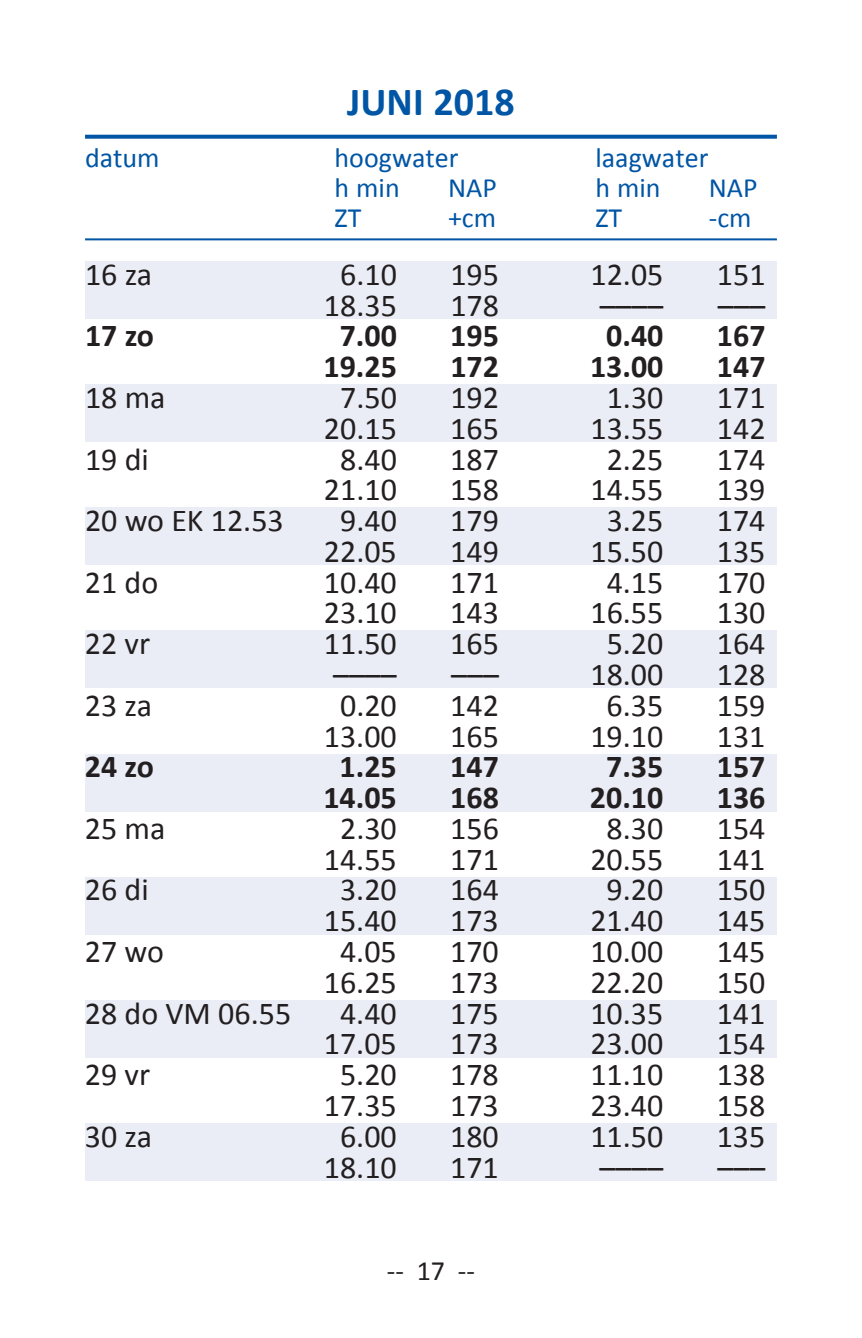
<style>
.page{position:relative;width:862px;height:1338px;background:#fff}
.page>*{position:absolute;margin:0;border:0;box-sizing:border-box;transform-origin:0 0}
.t1{font:700 40px "Calibri";color:#0155a5}
.t2{font:32px "Calibri";color:#231f20}
.t3{font:700 32px "Calibri";color:#231f20}
.t4{font:28px "Calibri";color:#0155a5}
.t5{font:28px "Calibri";color:#231f20}
</style>
<div class="page">
<div style="left:85px;top:261px;width:692px;height:58px;background:#eaedf6"></div>
<div style="left:85px;top:384px;width:692px;height:58px;background:#eaedf6"></div>
<div style="left:85px;top:507px;width:692px;height:58px;background:#eaedf6"></div>
<div style="left:85px;top:630px;width:692px;height:58px;background:#eaedf6"></div>
<div style="left:85px;top:754px;width:692px;height:57px;background:#eaedf6"></div>
<div style="left:85px;top:877px;width:692px;height:58px;background:#eaedf6"></div>
<div style="left:85px;top:1000px;width:692px;height:58px;background:#eaedf6"></div>
<div style="left:85px;top:1123px;width:692px;height:58px;background:#eaedf6"></div>
<svg style="left:85px;top:135px;width:692px;height:4px;background:#1461ab"></svg>
<hr style="left:85px;top:238px;width:692px;height:2px;background:#0155a5">
<p class="t1" style="left:347px;top:73px;width:169px">JUNI 2018</p>
<p class="t4" style="left:85px;top:140px;width:76px">datum</p>
<p class="t4" style="left:334px;top:140px;width:125px">hoogwater</p>
<p class="t4" style="left:595px;top:140px;width:114px">laagwater</p>
<p class="t4" style="left:334px;top:170px;width:67px">h min</p>
<p class="t4" style="left:448px;top:170px;width:50px">NAP</p>
<p class="t4" style="left:595px;top:170px;width:67px">h min</p>
<p class="t4" style="left:709px;top:170px;width:50px">NAP</p>
<p class="t4" style="left:334px;top:200px;width:28px">ZT</p>
<p class="t4" style="left:448px;top:200px;width:50px">+cm</p>
<p class="t4" style="left:595px;top:200px;width:28px">ZT</p>
<p class="t4" style="left:709px;top:200px;width:44px">-cm</p>
<p class="t2" style="left:85px;top:254px;width:69px">16 za</p>
<p class="t2" style="left:340px;top:254px;width:58px">6.10</p>
<p class="t2" style="left:450px;top:254px;width:50px">195</p>
<p class="t2" style="left:590px;top:254px;width:74px">12.05</p>
<p class="t2" style="left:717px;top:254px;width:50px">151</p>
<p class="t2" style="left:324px;top:285px;width:74px">18.35</p>
<p class="t2" style="left:450px;top:285px;width:50px">178</p>
<p class="t2" style="left:600px;top:285px;width:65px">––––</p>
<p class="t2" style="left:718px;top:285px;width:49px">–––</p>
<p class="t3" style="left:85px;top:313px;width:71px">17 zo</p>
<p class="t3" style="left:340px;top:313px;width:59px">7.00</p>
<p class="t3" style="left:450px;top:313px;width:50px">195</p>
<p class="t3" style="left:606px;top:313px;width:59px">0.40</p>
<p class="t3" style="left:717px;top:313px;width:50px">167</p>
<p class="t3" style="left:323px;top:344px;width:75px">19.25</p>
<p class="t3" style="left:450px;top:344px;width:50px">172</p>
<p class="t3" style="left:590px;top:344px;width:75px">13.00</p>
<p class="t3" style="left:717px;top:344px;width:50px">147</p>
<p class="t2" style="left:85px;top:377px;width:82px">18 ma</p>
<p class="t2" style="left:340px;top:377px;width:58px">7.50</p>
<p class="t2" style="left:450px;top:377px;width:50px">192</p>
<p class="t2" style="left:607px;top:377px;width:58px">1.30</p>
<p class="t2" style="left:717px;top:377px;width:50px">171</p>
<p class="t2" style="left:324px;top:408px;width:74px">20.15</p>
<p class="t2" style="left:450px;top:408px;width:50px">165</p>
<p class="t2" style="left:590px;top:408px;width:74px">13.55</p>
<p class="t2" style="left:717px;top:408px;width:50px">142</p>
<p class="t2" style="left:85px;top:439px;width:65px">19 di</p>
<p class="t2" style="left:340px;top:439px;width:58px">8.40</p>
<p class="t2" style="left:450px;top:439px;width:50px">187</p>
<p class="t2" style="left:607px;top:439px;width:58px">2.25</p>
<p class="t2" style="left:717px;top:439px;width:50px">174</p>
<p class="t2" style="left:324px;top:470px;width:74px">21.10</p>
<p class="t2" style="left:450px;top:470px;width:50px">158</p>
<p class="t2" style="left:590px;top:470px;width:74px">14.55</p>
<p class="t2" style="left:717px;top:470px;width:50px">139</p>
<p class="t2" style="left:85px;top:501px;width:200px">20 wo EK 12.53</p>
<p class="t2" style="left:340px;top:501px;width:58px">9.40</p>
<p class="t2" style="left:450px;top:501px;width:50px">179</p>
<p class="t2" style="left:606px;top:501px;width:58px">3.25</p>
<p class="t2" style="left:717px;top:501px;width:50px">174</p>
<p class="t2" style="left:324px;top:531px;width:74px">22.05</p>
<p class="t2" style="left:450px;top:531px;width:50px">149</p>
<p class="t2" style="left:590px;top:531px;width:74px">15.50</p>
<p class="t2" style="left:717px;top:531px;width:50px">135</p>
<p class="t2" style="left:85px;top:562px;width:75px">21 do</p>
<p class="t2" style="left:324px;top:562px;width:74px">10.40</p>
<p class="t2" style="left:450px;top:562px;width:50px">171</p>
<p class="t2" style="left:606px;top:562px;width:58px">4.15</p>
<p class="t2" style="left:717px;top:562px;width:50px">170</p>
<p class="t2" style="left:324px;top:593px;width:74px">23.10</p>
<p class="t2" style="left:450px;top:593px;width:50px">143</p>
<p class="t2" style="left:590px;top:593px;width:74px">16.55</p>
<p class="t2" style="left:717px;top:593px;width:50px">130</p>
<p class="t2" style="left:85px;top:624px;width:67px">22 vr</p>
<p class="t2" style="left:324px;top:624px;width:74px">11.50</p>
<p class="t2" style="left:450px;top:624px;width:50px">165</p>
<p class="t2" style="left:606px;top:624px;width:58px">5.20</p>
<p class="t2" style="left:717px;top:624px;width:50px">164</p>
<p class="t2" style="left:333px;top:655px;width:65px">––––</p>
<p class="t2" style="left:451px;top:655px;width:49px">–––</p>
<p class="t2" style="left:590px;top:655px;width:74px">18.00</p>
<p class="t2" style="left:717px;top:655px;width:50px">128</p>
<p class="t2" style="left:85px;top:685px;width:69px">23 za</p>
<p class="t2" style="left:340px;top:685px;width:58px">0.20</p>
<p class="t2" style="left:450px;top:685px;width:50px">142</p>
<p class="t2" style="left:606px;top:685px;width:58px">6.35</p>
<p class="t2" style="left:717px;top:685px;width:50px">159</p>
<p class="t2" style="left:324px;top:716px;width:74px">13.00</p>
<p class="t2" style="left:450px;top:716px;width:50px">165</p>
<p class="t2" style="left:590px;top:716px;width:74px">19.10</p>
<p class="t2" style="left:717px;top:716px;width:50px">131</p>
<p class="t3" style="left:85px;top:744px;width:71px">24 zo</p>
<p class="t3" style="left:340px;top:744px;width:59px">1.25</p>
<p class="t3" style="left:450px;top:744px;width:50px">147</p>
<p class="t3" style="left:606px;top:744px;width:59px">7.35</p>
<p class="t3" style="left:717px;top:744px;width:50px">157</p>
<p class="t3" style="left:323px;top:775px;width:75px">14.05</p>
<p class="t3" style="left:450px;top:775px;width:50px">168</p>
<p class="t3" style="left:590px;top:775px;width:75px">20.10</p>
<p class="t3" style="left:717px;top:775px;width:50px">136</p>
<p class="t2" style="left:85px;top:808px;width:82px">25 ma</p>
<p class="t2" style="left:340px;top:808px;width:58px">2.30</p>
<p class="t2" style="left:450px;top:808px;width:50px">156</p>
<p class="t2" style="left:606px;top:808px;width:58px">8.30</p>
<p class="t2" style="left:717px;top:808px;width:50px">154</p>
<p class="t2" style="left:324px;top:839px;width:74px">14.55</p>
<p class="t2" style="left:450px;top:839px;width:50px">171</p>
<p class="t2" style="left:590px;top:839px;width:74px">20.55</p>
<p class="t2" style="left:717px;top:839px;width:50px">141</p>
<p class="t2" style="left:85px;top:870px;width:65px">26 di</p>
<p class="t2" style="left:340px;top:870px;width:58px">3.20</p>
<p class="t2" style="left:450px;top:870px;width:50px">164</p>
<p class="t2" style="left:606px;top:870px;width:58px">9.20</p>
<p class="t2" style="left:717px;top:870px;width:50px">150</p>
<p class="t2" style="left:324px;top:901px;width:74px">15.40</p>
<p class="t2" style="left:450px;top:901px;width:50px">173</p>
<p class="t2" style="left:590px;top:901px;width:74px">21.40</p>
<p class="t2" style="left:717px;top:901px;width:50px">145</p>
<p class="t2" style="left:85px;top:932px;width:81px">27 wo</p>
<p class="t2" style="left:340px;top:932px;width:58px">4.05</p>
<p class="t2" style="left:450px;top:932px;width:50px">170</p>
<p class="t2" style="left:590px;top:932px;width:74px">10.00</p>
<p class="t2" style="left:717px;top:932px;width:50px">145</p>
<p class="t2" style="left:324px;top:962px;width:74px">16.25</p>
<p class="t2" style="left:450px;top:962px;width:50px">173</p>
<p class="t2" style="left:590px;top:962px;width:74px">22.20</p>
<p class="t2" style="left:717px;top:962px;width:50px">150</p>
<p class="t2" style="left:85px;top:993px;width:208px">28 do VM 06.55</p>
<p class="t2" style="left:340px;top:993px;width:58px">4.40</p>
<p class="t2" style="left:450px;top:993px;width:50px">175</p>
<p class="t2" style="left:590px;top:993px;width:74px">10.35</p>
<p class="t2" style="left:717px;top:993px;width:50px">141</p>
<p class="t2" style="left:324px;top:1024px;width:74px">17.05</p>
<p class="t2" style="left:450px;top:1024px;width:50px">173</p>
<p class="t2" style="left:590px;top:1024px;width:74px">23.00</p>
<p class="t2" style="left:717px;top:1024px;width:50px">154</p>
<p class="t2" style="left:85px;top:1055px;width:67px">29 vr</p>
<p class="t2" style="left:340px;top:1055px;width:58px">5.20</p>
<p class="t2" style="left:450px;top:1055px;width:50px">178</p>
<p class="t2" style="left:590px;top:1055px;width:74px">11.10</p>
<p class="t2" style="left:717px;top:1055px;width:50px">138</p>
<p class="t2" style="left:324px;top:1085px;width:74px">17.35</p>
<p class="t2" style="left:450px;top:1085px;width:50px">173</p>
<p class="t2" style="left:590px;top:1085px;width:74px">23.40</p>
<p class="t2" style="left:717px;top:1085px;width:50px">158</p>
<p class="t2" style="left:85px;top:1116px;width:69px">30 za</p>
<p class="t2" style="left:340px;top:1116px;width:58px">6.00</p>
<p class="t2" style="left:450px;top:1116px;width:50px">180</p>
<p class="t2" style="left:590px;top:1116px;width:74px">11.50</p>
<p class="t2" style="left:717px;top:1116px;width:50px">135</p>
<p class="t2" style="left:324px;top:1147px;width:74px">18.10</p>
<p class="t2" style="left:450px;top:1147px;width:50px">171</p>
<p class="t2" style="left:599px;top:1147px;width:65px">––––</p>
<p class="t2" style="left:717px;top:1147px;width:49px">–––</p>
<p class="t5" style="left:387px;top:1253px;width:89px">-- 17 --</p>
</div>
